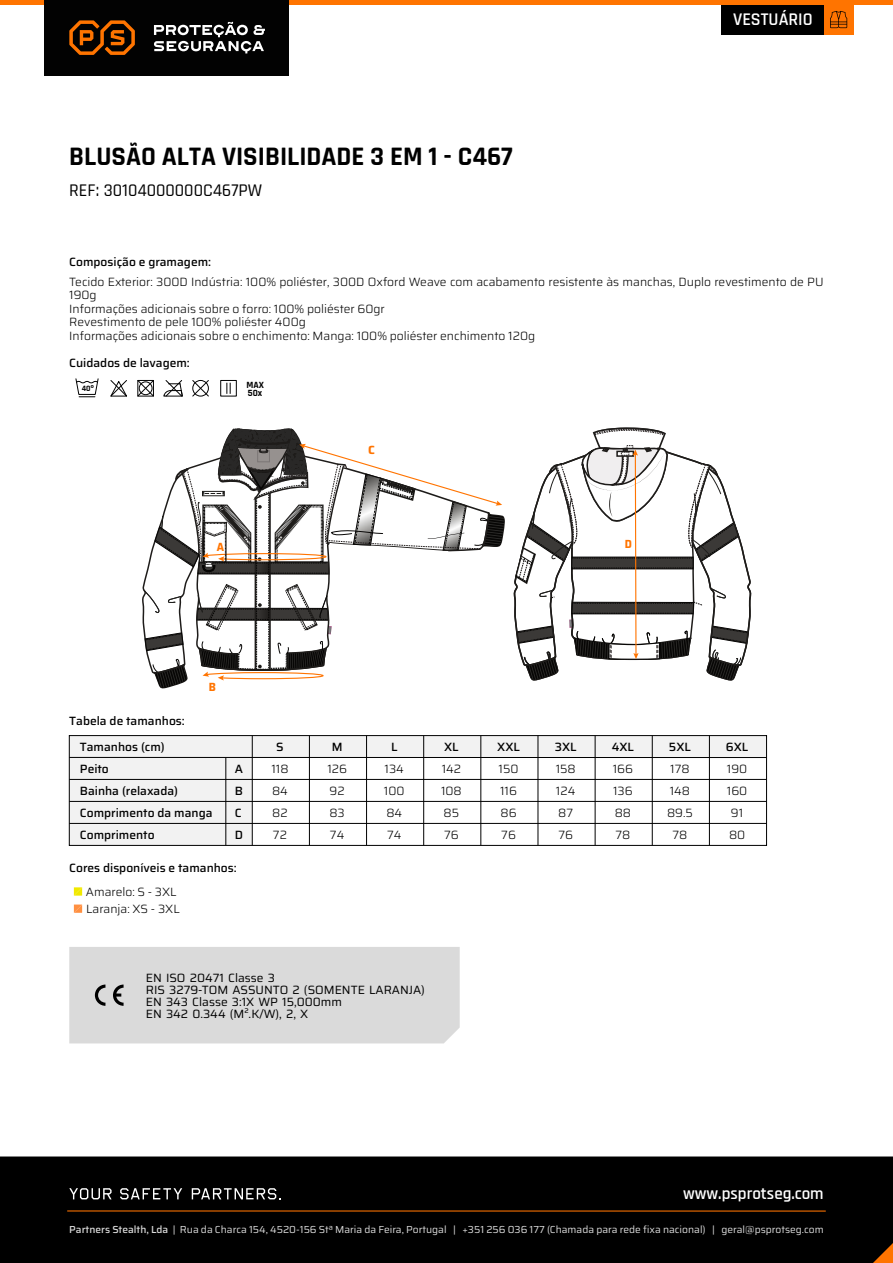
<style>
.page{position:relative;width:893px;height:1263px;background:#fff}
.page>*{position:absolute;margin:0;border:0;box-sizing:border-box;transform-origin:0 0}
.t1{font:700 27px "Rajdhani";color:#000}
.t2{font:500 18px "Rajdhani";color:#000}
.t3{font:600 18px "Rajdhani";color:#fff}
.t4{font:600 16.95px "Rajdhani";color:#fff}
.t5{font:300 12px/21.9px "Saira";color:#000}
.t6{font:500 12px/21.9px "Saira";color:#000}
.t7{font:12px/12px "Saira";color:#000}
.t8{font:700 11.85px "Saira";color:#ff7400;scale:.9 1}
.t9{font:700 11.85px "Saira";color:#ff7400}
.t10{font:10.2px "Saira";color:#dadada}
.t11{font:700 9.6px/7.6px "Rajdhani";color:#020202}
.t12{font:700 8.25px "Rajdhani";color:#020202}
.s1{font-family:"Arial"}
.s2{font-weight:500}
</style>
<div class="page">
<div style="left:0;top:1156px;width:893px;height:107px;background:#000"></div>
<svg style="left:69px;top:1188px;width:43px;height:11px"></svg>
<svg style="left:120px;top:1188px;width:62px;height:11px"></svg>
<svg style="left:192px;top:1188px;width:88px;height:11px"></svg>
<hr style="left:67px;top:1210px;width:759px;height:1px;background:#ff7400">
<div style="left:0;top:0;width:893px;height:5px;background:#ff7400"></div>
<div style="left:44px;top:0;width:245px;height:75px;background:#020202"></div>
<svg style="left:154px;top:22px;width:111px;height:31px"></svg>
<svg style="left:69px;top:20px;width:66px;height:35px"></svg>
<div style="left:721px;top:5px;width:103px;height:29px;background:#000"></div>
<div style="left:824px;top:5px;width:29px;height:29px;background:#ff7400"></div>
<svg style="left:830px;top:11px;width:17px;height:17px"></svg>
<svg style="left:873px;top:1243px;width:20px;height:20px"></svg>
<svg style="left:192px;top:380px;width:17px;height:17px"></svg>
<svg style="left:163px;top:380px;width:20px;height:17px"></svg>
<svg style="left:137px;top:382px;width:17px;height:15px"></svg>
<svg style="left:110px;top:380px;width:17px;height:17px"></svg>
<svg style="left:75px;top:378px;width:24px;height:19px"></svg>
<div style="left:192px;top:380px;width:17px;height:16px;border:1px solid #020202;border-radius:50%"></div>
<div style="left:139px;top:381px;width:13px;height:14px;border:1px solid #020202;border-radius:50%"></div>
<div style="left:137px;top:380px;width:17px;height:16px;border:1px solid #020202"></div>
<div style="left:69px;top:757px;width:183px;height:88px;background:#f2f2f2"></div>
<div style="left:69px;top:735px;width:697px;height:22px;background:#f2f2f2"></div>
<div style="left:69px;top:735px;width:698px;height:111px;border:1px solid #000"></div>
<hr style="left:69px;top:757px;width:697px;height:1px;background:#000">
<hr style="left:69px;top:779px;width:697px;height:1px;background:#000">
<hr style="left:69px;top:823px;width:697px;height:1px;background:#000">
<hr style="left:69px;top:801px;width:697px;height:1px;background:#000">
<hr style="left:309px;top:736px;width:1px;height:109px;background:#000">
<hr style="left:252px;top:736px;width:1px;height:109px;background:#000">
<hr style="left:225px;top:757px;width:1px;height:88px;background:#000">
<hr style="left:366px;top:735px;width:1px;height:110px;background:#000">
<hr style="left:423px;top:735px;width:1px;height:110px;background:#000">
<hr style="left:480px;top:735px;width:1px;height:110px;background:#000">
<hr style="left:595px;top:735px;width:1px;height:110px;background:#000">
<hr style="left:538px;top:735px;width:1px;height:110px;background:#000">
<hr style="left:652px;top:735px;width:1px;height:110px;background:#000">
<hr style="left:709px;top:735px;width:1px;height:110px;background:#000">
<svg style="left:226px;top:383px;width:5px;height:10px"></svg>
<div style="left:220px;top:380px;width:17px;height:16px;border:1px solid #020202"></div>
<svg style="left:74px;top:887px;width:8px;height:9px"></svg>
<svg style="left:74px;top:904px;width:8px;height:9px"></svg>
<div style="left:69px;top:947px;width:391px;height:96px;background:#dadada"></div>
<svg style="left:514px;top:427px;width:235px;height:254px"></svg>
<svg style="left:143px;top:428px;width:362px;height:260px"></svg>
<h1 class="t1" style="left:69px;top:140px;width:445px">BLUSÃO ALTA VISIBILIDADE 3 EM 1 - C467</h1>
<h2 class="t2" style="left:69px;top:179px;width:194px">REF: 30104000000C467PW</h2>
<h2 class="t3" style="left:733px;top:8px;width:81px">VESTUÁRIO</h2>
<p class="t6" style="left:69px;top:251px;width:143px">Composição e gramagem:</p>
<p class="t5" style="left:69px;top:275px;width:756px;line-height:13.5px">Tecido Exterior: 300D Indústria: 100% poliéster, 300D Oxford Weave com acabamento resistente às manchas, Duplo revestimento de PU 190g<br>Informações adicionais sobre o forro: 100% poliéster 60gr<br>Revestimento de pele 100% poliéster 400g<br>Informações adicionais sobre o enchimento: Manga: 100% poliéster enchimento 120g</p>
<p class="t6" style="left:69px;top:351px;width:122px">Cuidados de lavagem:</p>
<p class="t12" style="left:82px;top:384px;width:14px">40<span class="s1">º</span></p>
<p class="t11" style="left:246px;top:382px;width:19px">MAX<br>50x</p>
<p class="t9" style="left:368px;top:440px;width:8px">C</p>
<p class="t8" style="left:217px;top:538px;width:10px">A</p>
<p class="t8" style="left:625px;top:534px;width:9px">D</p>
<p class="t6" style="left:69px;top:710px;width:117px">Tabela de tamanhos:</p>
<p class="t8" style="left:209px;top:677px;width:9px">B</p>
<p class="t6" style="left:80px;top:736px;width:134px">Tamanhos (cm)<br>Peito<br>Bainha (relaxada)<br>Comprimento da manga<br>Comprimento</p>
<p class="t6" style="left:235px;top:758px;width:10px;text-align:justify">A B C D</p>
<p class="t6" style="left:69px;top:856px;width:169px">Cores disponíveis e tamanhos:</p>
<p class="t5" style="left:86px;top:883px;width:95px;line-height:17.2px">Amarelo: S - 3XL<br>Laranja: XS - 3XL</p>
<p class="t6" style="left:276px;top:736px;width:9px">S</p>
<p class="t5" style="left:271px;top:758px;width:19px;text-align:justify">118<br>84<br>82<br>72</p>
<p class="t6" style="left:332px;top:736px;width:12px">M</p>
<p class="t5" style="left:327px;top:758px;width:21px">126<br>92<br>83<br>74</p>
<p class="t6" style="left:391px;top:736px;width:8px">L</p>
<p class="t5" style="left:384px;top:758px;width:22px">134<br>100<br>84<br>74</p>
<p class="t6" style="left:444px;top:736px;width:16px">XL</p>
<p class="t5" style="left:441px;top:758px;width:22px">142<br>108<br>85<br>76</p>
<p class="t7" style="left:146px;top:971px;width:281px">EN ISO 20471 Classe 3<br>RIS 3279-TOM ASSUNTO 2 (SOMENTE LARANJA)<br>EN 343 Classe 3:1X WP 15,000mm<br>EN 342 0.344 (M².K/W), 2, X</p>
<p class="t6" style="left:497px;top:736px;width:24px">XXL</p>
<p class="t5" style="left:499px;top:758px;width:21px">150<br>116<br>86<br>76</p>
<p class="t6" style="left:555px;top:736px;width:23px">3XL</p>
<p class="t5" style="left:556px;top:758px;width:22px">158<br>124<br>87<br>76</p>
<p class="t6" style="left:612px;top:736px;width:24px">4XL</p>
<p class="t5" style="left:613px;top:758px;width:22px">166<br>136<br>88<br>78</p>
<p class="t6" style="left:669px;top:736px;width:24px">5XL</p>
<p class="t5" style="left:667px;top:758px;width:27px;text-align:center">178<br>148<br>89.5<br>78</p>
<p class="t6" style="left:726px;top:736px;width:24px">6XL</p>
<p class="t5" style="left:727px;top:758px;width:22px;text-align:center">190<br>160<br>91<br>80</p>
<h3 class="t4" style="left:683px;top:1183px;width:142px">www.psprotseg.com</h3>
<p class="t10" style="left:69px;top:1221px;width:756px"><span class="s2">Partners Stealth, Lda</span> | Rua da Charca 154, 4520-156 Stª Maria da Feira, Portugal | +351 256 036 177 (Chamada para rede fixa nacional) | geral@psprotseg.com</p>
</div>
